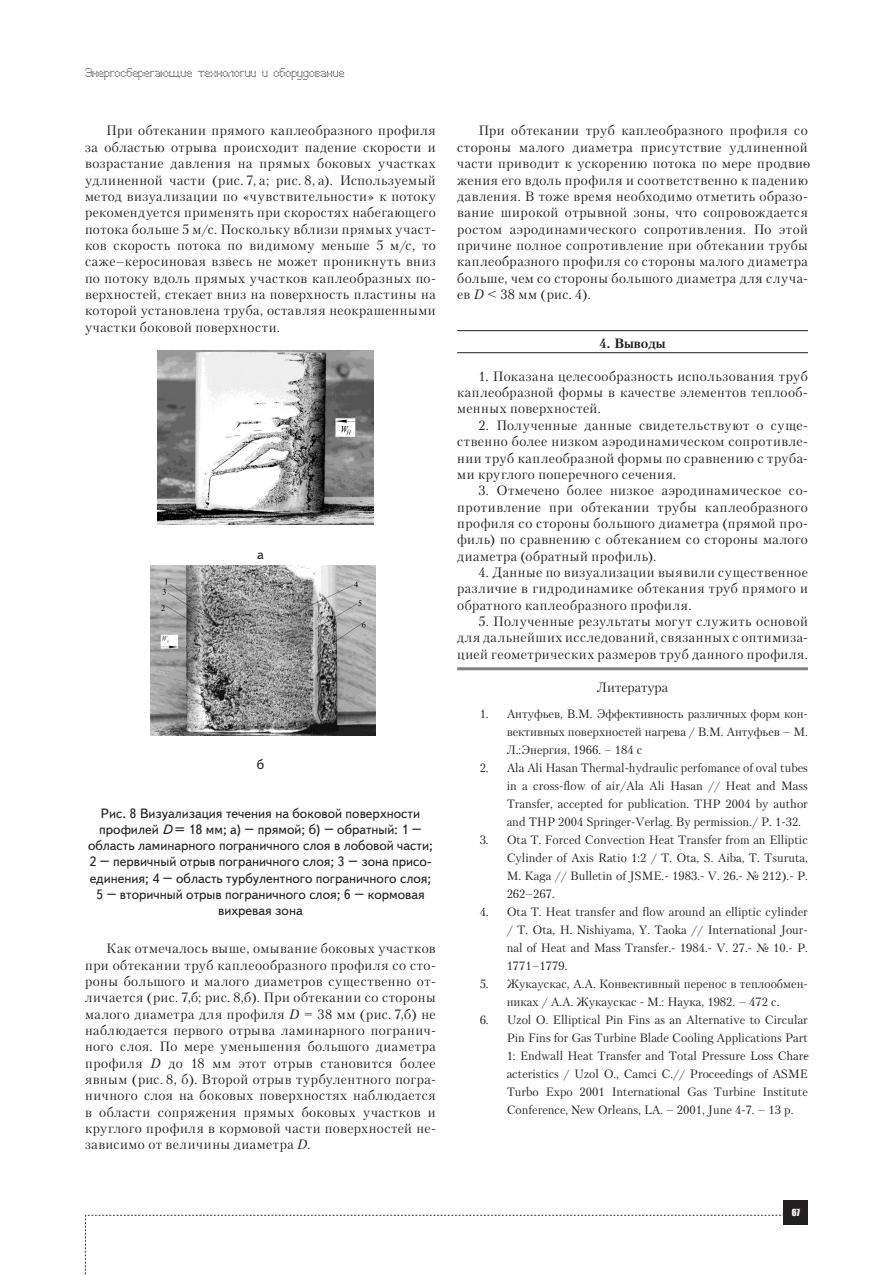
<style>
.page{position:relative;width:893px;height:1276px;background:#fff}
.page>*{position:absolute;margin:0;border:0;box-sizing:border-box;transform-origin:0 0}
.Text{font:13.5px/16.4px "Petersburg C";letter-spacing:.035em;color:#231f20;text-align:justify}
.risunok{font:13.5px/16.2px "Text Book C";color:#231f20;text-align:center}
.literatura-zaglav{font:13.5px "Petersburg C";color:#231f20}
.Punkt{font:700 13.5px "Petersburg C";color:#231f20}
.Literatura-text{font:12px/18px "Petersburg C";color:#231f20;text-align:justify}
.t1{font:12px "Perfo";letter-spacing:.015em;color:#231f20}
.t2{font:9px "Impact";color:#fff}
.s1{font-style:italic}
</style>
<div class="page">
<svg style="left:85px;top:1215px;width:699px;height:61px"></svg>
<div style="left:784px;top:1200px;width:24px;height:25px;background:#231f20"></div>
<hr style="left:457px;top:330px;width:351px;height:1px;background:#231f20">
<hr style="left:457px;top:352px;width:351px;height:1px;background:#231f20">
<hr style="left:457px;top:667px;width:351px;height:3px;background:#808285">
<img style="left:157px;top:351px;width:217px;height:174px">
<img style="left:151px;top:566px;width:224px;height:169px">
<p class="t1" style="left:85px;top:66px;width:261px">Энергосберегающие технологии и оборудование</p>
<p class="Text" style="left:85px;top:122px;width:352px;text-indent:21px">При обтекании прямого каплеобразного профиля за областью отрыва происходит падение скорости и возрастание давления на прямых боковых участках удлиненной части (рис. 7, а; рис. 8, а). Используемый метод визуализации по «чувствительности» к потоку рекомендуется применять при скоростях набегающего потока больше 5 м/с. Поскольку вблизи прямых участ&shy;ков скорость потока по видимому меньше 5 м/с, то саже–керосиновая взвесь не может проникнуть вниз по потоку вдоль прямых участков каплеобразных по&shy;верхностей, стекает вниз на поверхность пластины на которой установлена труба, оставляя неокрашенными участки боковой поверхности.</p>
<p class="risunok" style="left:257px;top:546px;width:8px">а</p>
<p class="risunok" style="left:257px;top:757px;width:9px">б</p>
<p class="risunok" style="left:88px;top:805px;width:346px">Рис. 8 Визуализация течения на боковой поверхности профилей <span class="s1">D</span> = 18 мм; а) – прямой; б) – обратный: 1 – область ламинарного пограничного слоя в лобовой части; 2 – первичный отрыв пограничного слоя; 3 – зона присо&shy;единения; 4 – область турбулентного пограничного слоя; 5 – вторичный отрыв пограничного слоя; 6 – кормовая вихревая зона</p>
<p class="Text" style="left:85px;top:940px;width:352px;text-indent:21px">Как отмечалось выше, омывание боковых участков при обтекании труб каплеообразного профиля со сто&shy;роны большого и малого диаметров существенно от&shy;личается (рис. 7,б; рис. 8,б). При обтекании со стороны малого диаметра для профиля <span class="s1">D</span> = 38 мм (рис. 7,б) не наблюдается первого отрыва ламинарного погранич&shy;ного слоя. По мере уменьшения большого диаметра профиля <span class="s1">D</span> до 18 мм этот отрыв становится более явным (рис. 8, б). Второй отрыв турбулентного погра&shy;ничного слоя на боковых поверхностях наблюдается в области сопряжения прямых боковых участков и круглого профиля в кормовой части поверхностей не&shy;зависимо от величины диаметра <span class="s1">D</span>.</p>
<p class="Text" style="left:457px;top:122px;width:352px;text-indent:21px">При обтекании труб каплеобразного профиля со стороны малого диаметра присутствие удлиненной части приводит к ускорению потока по мере продви&shy;жения его вдоль профиля и соответственно к падению давления. В тоже время необходимо отметить образо&shy;вание широкой отрывной зоны, что сопровождается ростом аэродинамического сопротивления. По этой причине полное сопротивление при обтекании трубы каплеобразного профиля со стороны малого диаметра больше, чем со стороны большого диаметра для случа&shy;ев <span class="s1">D</span> &lt; 38 мм (рис. 4).</p>
<p class="Punkt" style="left:599px;top:336px;width:67px">4. Выводы</p>
<p class="Text" style="left:457px;top:368px;width:352px;text-indent:21px">1. Показана целесообразность использования труб каплеобразной формы в качестве элементов теплооб&shy;менных поверхностей.</p>
<p class="Text" style="left:457px;top:417px;width:352px;text-indent:21px">2. Полученные данные свидетельствуют о суще&shy;ственно более низком аэродинамическом сопротивле&shy;нии труб каплеобразной формы по сравнению с труба&shy;ми круглого поперечного сечения.</p>
<p class="Text" style="left:457px;top:482px;width:352px;text-indent:21px">3. Отмечено более низкое аэродинамическое со&shy;противление при обтекании трубы каплеобразного профиля со стороны большого диаметра (прямой про&shy;филь) по сравнению с обтеканием со стороны малого диаметра (обратный профиль).</p>
<p class="Text" style="left:457px;top:564px;width:352px;text-indent:21px">4. Данные по визуализации выявили существенное различие в гидродинамике обтекания труб прямого и обратного каплеобразного профиля.</p>
<p class="Text" style="left:457px;top:613px;width:352px;text-indent:21px">5. Полученные результаты могут служить основой для дальнейших исследований, связанных с оптимиза&shy;цией геометрических размеров труб данного профиля.</p>
<p class="literatura-zaglav" style="left:597px;top:679px;width:73px">Литература</p>
<p class="Literatura-text" style="left:507px;top:704px;width:303px;text-indent:-27px">1. Антуфьев, В.М. Эффективность различных форм кон&shy;вективных поверхностей нагрева / В.М. Антуфьев – М.<br>Л.:Энергия, 1966. – 184 с</p>
<p class="Literatura-text" style="left:507px;top:758px;width:303px;text-indent:-27px">2. Ala Ali Hasan Thermal-hydraulic perfomance of oval tubes in a cross-flow of air/Ala Ali Hasan // Heat and Mass Transfer, accepted for publication. ТHP 2004 by author and ТHP 2004 Springer-Verlag. By permission./ P. 1-32.</p>
<p class="Literatura-text" style="left:507px;top:830px;width:303px;text-indent:-27px">3. Ota T. Forced Convection Heat Transfer from an Elliptic Cylinder of Axis Ratio 1:2 / T. Ota, S. Aiba, T. Tsuruta, M. Kaga // Bulletin of JSME.- 1983.- V. 26.- № 212).- Р.<br>262–267.</p>
<p class="Literatura-text" style="left:507px;top:902px;width:303px;text-indent:-27px">4. Ota T. Heat transfer and flow around an elliptic cylinder / T. Ota, H. Nishiyama, Y. Taoka // International Jour&shy;nal of Heat and Mass Transfer.- 1984.- V. 27.- № 10.- Р.<br>1771–1779.</p>
<p class="Literatura-text" style="left:480px;top:974px;width:330px;text-align:center">5. Жукаускас, А.А. Конвективный перенос в теплообмен&shy;никах / А.А. Жукаускас - М.: Наука, 1982. – 472 с.</p>
<p class="Literatura-text" style="left:507px;top:1010px;width:303px;text-indent:-27px">6. Uzol O. Elliptical Pin Fins as an Alternative to Circular Pin Fins for Gas Turbine Blade Cooling Applications Part 1: Endwall Heat Transfer and Total Pressure Loss Char&shy;acteristics / Uzol O., Camci C.// Proceedings of ASME Turbo Expo 2001 International Gas Turbine Institute Conference, New Orleans, LA. – 2001, June 4-7. – 13 р.</p>
<p class="t2" style="left:792px;top:1207px;width:10px">67</p>
</div>
